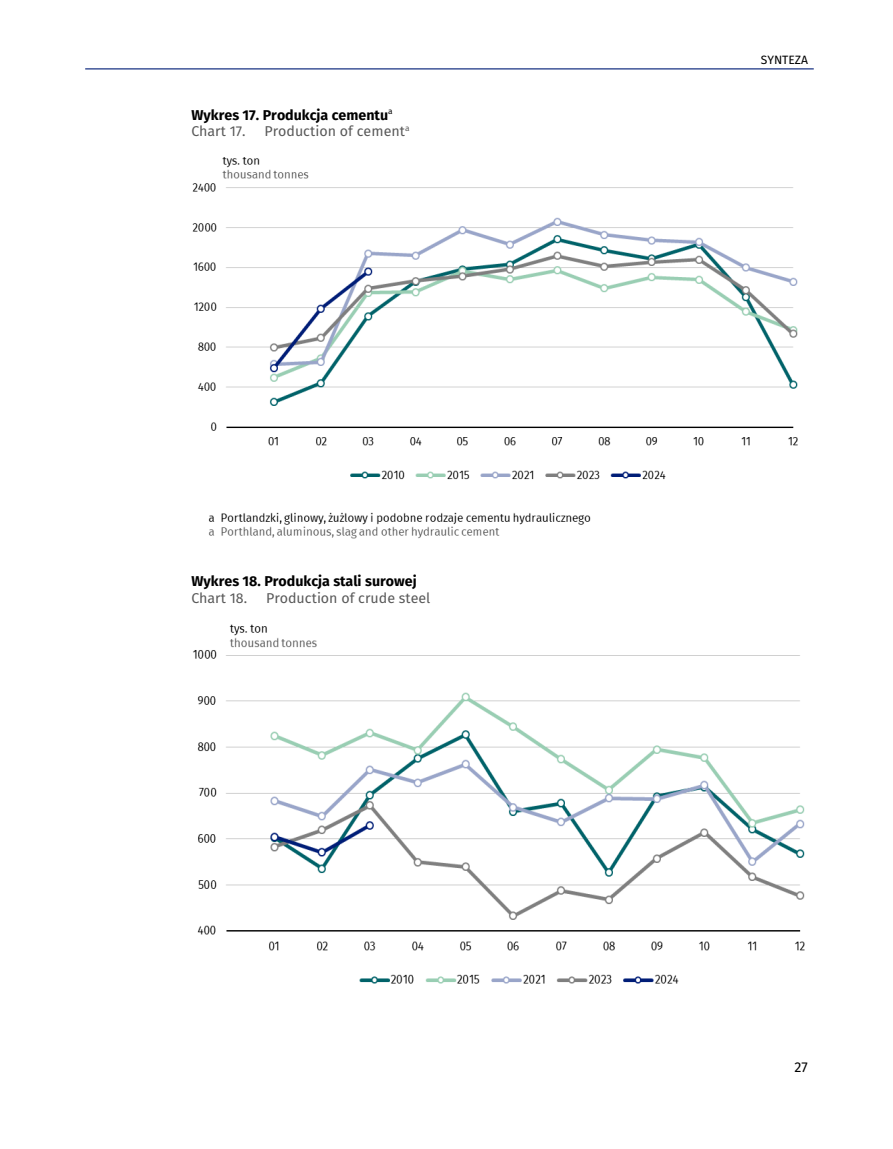
<style>
.page{position:relative;width:893px;height:1149px;background:#fff}
.page>*{position:absolute;margin:0;border:0;box-sizing:border-box;transform-origin:0 0}
.t1{font:14.25px "Fira Sans";color:#595959}
.t2{font:700 14.25px "Fira Sans";color:#000}
.t3{font:14.25px "Fira Sans";color:#000}
.t4{font:12px "Fira Sans";color:#000}
</style>
<div class="page">
<hr style="left:85px;top:68px;width:729px;height:1px;background:#001d77">
<img style="left:192px;top:157px;width:606px;height:382px">
<img style="left:193px;top:624px;width:612px;height:360px">
<p class="t2" style="left:191px;top:103px;width:203px">Wykres 17. Produkcja cementu<sup>a</sup></p>
<p class="t1" style="left:191px;top:120px;width:56px">Chart 17.</p>
<p class="t1" style="left:264px;top:120px;width:147px">Production of cement<sup>a</sup></p>
<p class="t2" style="left:191px;top:569px;width:227px">Wykres 18. Produkcja stali surowej</p>
<p class="t1" style="left:191px;top:587px;width:57px">Chart 18.</p>
<p class="t1" style="left:266px;top:587px;width:166px">Production of crude steel</p>
<p class="t4" style="left:761px;top:51px;width:49px">SYNTEZA</p>
<p class="t3" style="left:795px;top:1055px;width:15px">27</p>
</div>
